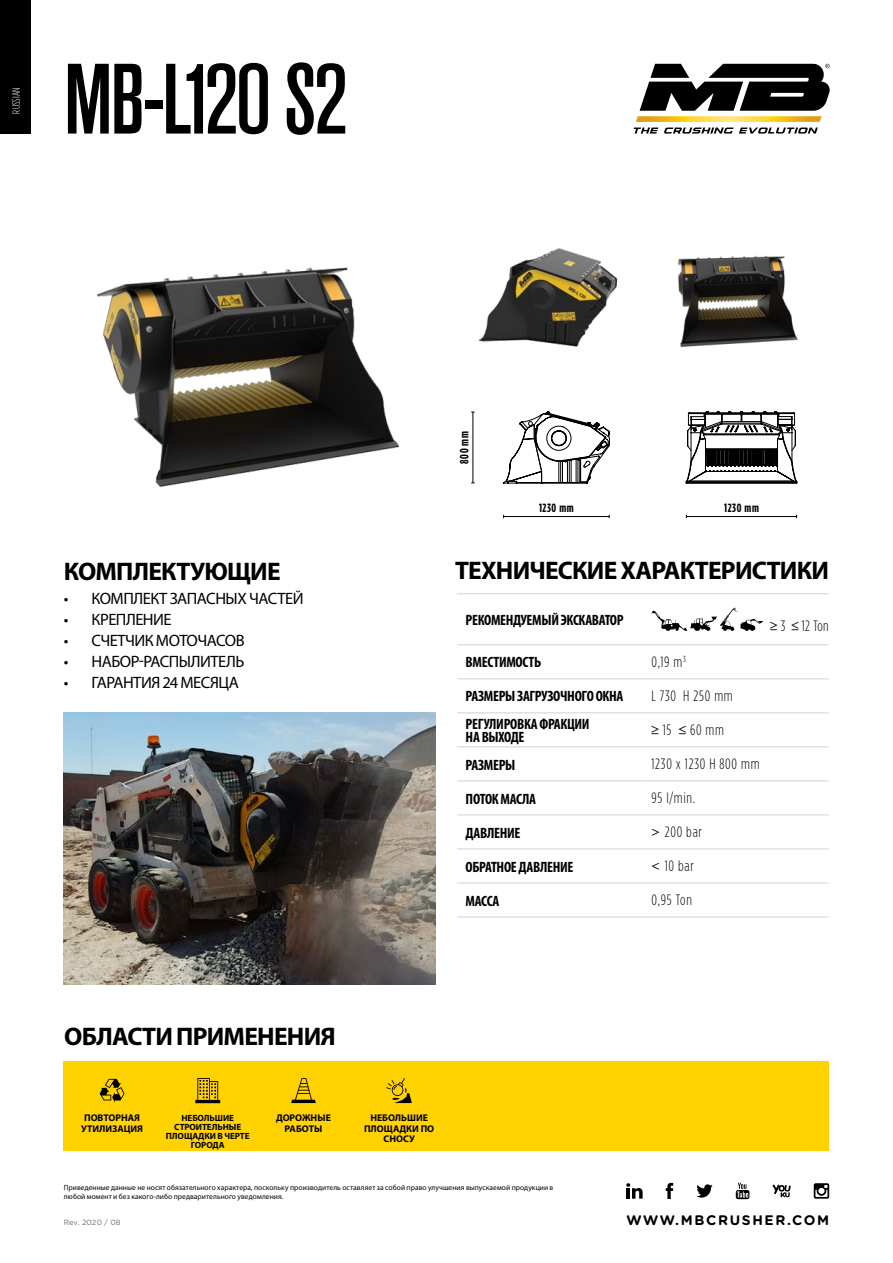
<style>
.page{position:relative;width:893px;height:1263px;background:#fff}
.page>*{position:absolute;margin:0;border:0;box-sizing:border-box;transform-origin:0 0}
.t1{font:500 condensed 98.85px "Akzidenz Grotesk BQ";letter-spacing:-.03em;color:#000}
.titoletto_vantaggi_i{font:700 25.5px "Myriad Pro";letter-spacing:-.03em;color:#000}
.t2{font:16.5px "Myriad Pro";letter-spacing:-.03em;color:#000}
.t3{font:700 condensed 15px/13.5px "Myriad Pro";letter-spacing:-.02em;color:#000}
.t4{font:300 15px "Gotham Condensed";letter-spacing:.05em;color:#000}
.t5{font:700 13.8px "Gotham Rounded";letter-spacing:.12em;color:#000}
.t6{font:700 12px "Gotham Condensed";letter-spacing:.05em;color:#000}
.t7{font:300 10.5px "Gotham Condensed";letter-spacing:.01em;color:#fff}
.t8{font:700 9.75px/10.5px "Myriad Pro";color:#000;text-align:center}
.t9{font:700 9px/9px "Myriad Pro";letter-spacing:-.01em;color:#000;text-align:center}
.t10{font:7.5px/9px "Myriad Pro";letter-spacing:.01em;color:#000}
.t11{font:7.5px "Gotham";color:#6d6e71}
.s1{font-family:"Cent Goth WGL";font-weight:400;font-size:13.5px}
</style>
<div class="page">
<div style="left:64px;top:1061px;width:765px;height:89px;background:#ffd200"></div>
<div style="left:0;top:0;width:31px;height:134px;background:#000"></div>
<svg style="left:633px;top:128px;width:185px;height:6px"></svg>
<svg style="left:636px;top:64px;width:194px;height:58px"></svg>
<img style="left:64px;top:713px;width:372px;height:272px">
<img style="left:97px;top:267px;width:302px;height:221px">
<img style="left:678px;top:255px;width:120px;height:92px">
<img style="left:478px;top:248px;width:140px;height:99px">
<svg style="left:503px;top:411px;width:107px;height:72px"></svg>
<svg style="left:686px;top:412px;width:111px;height:71px"></svg>
<hr style="left:504px;top:516px;width:105px;height:1px;background:#000">
<hr style="left:472px;top:412px;width:1px;height:71px;background:#000">
<hr style="left:686px;top:516px;width:111px;height:1px;background:#000">
<hr style="left:643px;top:644px;width:186px;height:1px;background:#d1d3d4">
<hr style="left:643px;top:678px;width:186px;height:1px;background:#d1d3d4">
<hr style="left:643px;top:712px;width:186px;height:1px;background:#d1d3d4">
<hr style="left:643px;top:746px;width:186px;height:1px;background:#d1d3d4">
<hr style="left:643px;top:780px;width:186px;height:1px;background:#d1d3d4">
<hr style="left:643px;top:814px;width:186px;height:1px;background:#d1d3d4">
<hr style="left:643px;top:848px;width:186px;height:1px;background:#d1d3d4">
<hr style="left:643px;top:882px;width:186px;height:1px;background:#d1d3d4">
<hr style="left:643px;top:916px;width:186px;height:1px;background:#d1d3d4">
<hr style="left:643px;top:593px;width:186px;height:1px;background:#d1d3d4">
<svg style="left:651px;top:608px;width:112px;height:23px"></svg>
<svg style="left:666px;top:1183px;width:7px;height:16px"></svg>
<svg style="left:772px;top:1184px;width:19px;height:13px"></svg>
<svg style="left:696px;top:1184px;width:17px;height:13px"></svg>
<svg style="left:626px;top:1183px;width:17px;height:16px"></svg>
<svg style="left:736px;top:1183px;width:13px;height:16px"></svg>
<svg style="left:814px;top:1183px;width:15px;height:16px"></svg>
<hr style="left:457px;top:644px;width:186px;height:1px;background:#d1d3d4">
<hr style="left:457px;top:678px;width:186px;height:1px;background:#d1d3d4">
<hr style="left:457px;top:712px;width:186px;height:1px;background:#d1d3d4">
<hr style="left:457px;top:746px;width:186px;height:1px;background:#d1d3d4">
<hr style="left:457px;top:780px;width:186px;height:1px;background:#d1d3d4">
<hr style="left:457px;top:814px;width:186px;height:1px;background:#d1d3d4">
<hr style="left:457px;top:848px;width:186px;height:1px;background:#d1d3d4">
<hr style="left:457px;top:882px;width:186px;height:1px;background:#d1d3d4">
<hr style="left:457px;top:916px;width:186px;height:1px;background:#d1d3d4">
<hr style="left:457px;top:593px;width:186px;height:1px;background:#d1d3d4">
<svg style="left:100px;top:1079px;width:25px;height:23px"></svg>
<svg style="left:195px;top:1078px;width:25px;height:25px"></svg>
<svg style="left:291px;top:1078px;width:25px;height:25px"></svg>
<svg style="left:386px;top:1078px;width:26px;height:25px"></svg>
<h3 class="t7" style="left:11px;top:114px;width:28px;rotate:-90deg">RUSSIAN</h3>
<p class="t1" style="left:64px;top:43px;width:286px">MB-L120 S2</p>
<p class="titoletto_vantaggi_i" style="left:64px;top:554px;width:218px">КОМПЛЕКТУЮЩИЕ</p>
<p class="t2" style="left:64px;top:588px;width:241px">• КОМПЛЕКТ ЗАПАСНЫХ ЧАСТЕЙ</p>
<p class="t2" style="left:64px;top:609px;width:109px">• КРЕПЛЕНИЕ</p>
<p class="t2" style="left:64px;top:630px;width:182px">• СЧЕТЧИК МОТОЧАСОВ</p>
<p class="t2" style="left:64px;top:651px;width:182px">• НАБОР-РАСПЫЛИТЕЛЬ</p>
<p class="t2" style="left:64px;top:672px;width:177px">• ГАРАНТИЯ 24 МЕСЯЦА</p>
<p class="t6" style="left:457px;top:464px;width:34px;rotate:-90deg">800 mm</p>
<p class="t6" style="left:539px;top:501px;width:36px">1230 mm</p>
<p class="t6" style="left:724px;top:501px;width:36px">1230 mm</p>
<h2 class="titoletto_vantaggi_i" style="left:455px;top:554px;width:376px">ТЕХНИЧЕСКИЕ ХАРАКТЕРИСТИКИ</h2>
<p class="t3" style="left:466px;top:613px;width:160px">РЕКОМЕНДУЕМЫЙ ЭКСКАВАТОР</p>
<p class="t3" style="left:466px;top:655px;width:77px">ВМЕСТИМОСТЬ</p>
<p class="t3" style="left:466px;top:689px;width:159px">РАЗМЕРЫ ЗАГРУЗОЧНОГО ОКНА</p>
<p class="t3" style="left:466px;top:717px;width:126px">РЕГУЛИРОВКА ФРАКЦИИ<br>НА ВЫХОДЕ</p>
<p class="t3" style="left:466px;top:757px;width:51px">РАЗМЕРЫ</p>
<p class="t3" style="left:466px;top:791px;width:72px">ПОТОК МАСЛА</p>
<p class="t3" style="left:466px;top:825px;width:56px">ДАВЛЕНИЕ</p>
<p class="t3" style="left:466px;top:859px;width:109px">ОБРАТНОЕ ДАВЛЕНИЕ</p>
<p class="t3" style="left:466px;top:893px;width:35px">MACCA</p>
<p class="t4" style="left:651px;top:654px;width:36px">0,19 m<sup>3</sup></p>
<p class="t4" style="left:651px;top:688px;width:83px">L 730 H 250 mm</p>
<p class="t4" style="left:651px;top:722px;width:74px"><span class="s1">≥</span> 15 <span class="s1">≤</span> 60 mm</p>
<p class="t4" style="left:651px;top:756px;width:110px">1230 x 1230 H 800 mm</p>
<p class="t4" style="left:651px;top:790px;width:45px">95 l/min.</p>
<p class="t4" style="left:651px;top:824px;width:52px"><span class="s1">&gt;</span> 200 bar</p>
<p class="t4" style="left:651px;top:858px;width:44px"><span class="s1">&lt;</span> 10 bar</p>
<p class="t4" style="left:651px;top:892px;width:42px">0,95 Ton</p>
<p class="t4" style="left:770px;top:618px;width:60px"><span class="s1">≥</span> 3 <span class="s1">≤</span> 12 Ton</p>
<h2 class="titoletto_vantaggi_i" style="left:64px;top:1020px;width:273px">ОБЛАСТИ ПРИМЕНЕНИЯ</h2>
<p class="t8" style="left:81px;top:1112px;width:64px">ПОВТОРНАЯ<br>УТИЛИЗАЦИЯ</p>
<p class="t9" style="left:166px;top:1113px;width:85px">НЕБОЛЬШИЕ<br>СТРОИТЕЛЬНЫЕ<br>ПЛОЩАДКИ В ЧЕРТЕ<br>ГОРОДА</p>
<p class="t8" style="left:276px;top:1112px;width:56px">ДОРОЖНЫЕ<br>РАБОТЫ</p>
<p class="t8" style="left:364px;top:1112px;width:72px">НЕБОЛЬШИЕ<br>ПЛОЩАДКИ ПО<br>СНОСУ</p>
<p class="t10" style="left:64px;top:1183px;width:491px">Приведенные данные не носят обязательного характера, поскольку производитель оставляет за собой право улучшения выпускаемой продукции в любой момент и без какого-либо предварительного уведомления.</p>
<p class="t11" style="left:64px;top:1217px;width:58px">Rev. 2020 / 08</p>
<h3 class="t5" style="left:626px;top:1210px;width:204px">WWW.MBCRUSHER.COM</h3>
</div>
